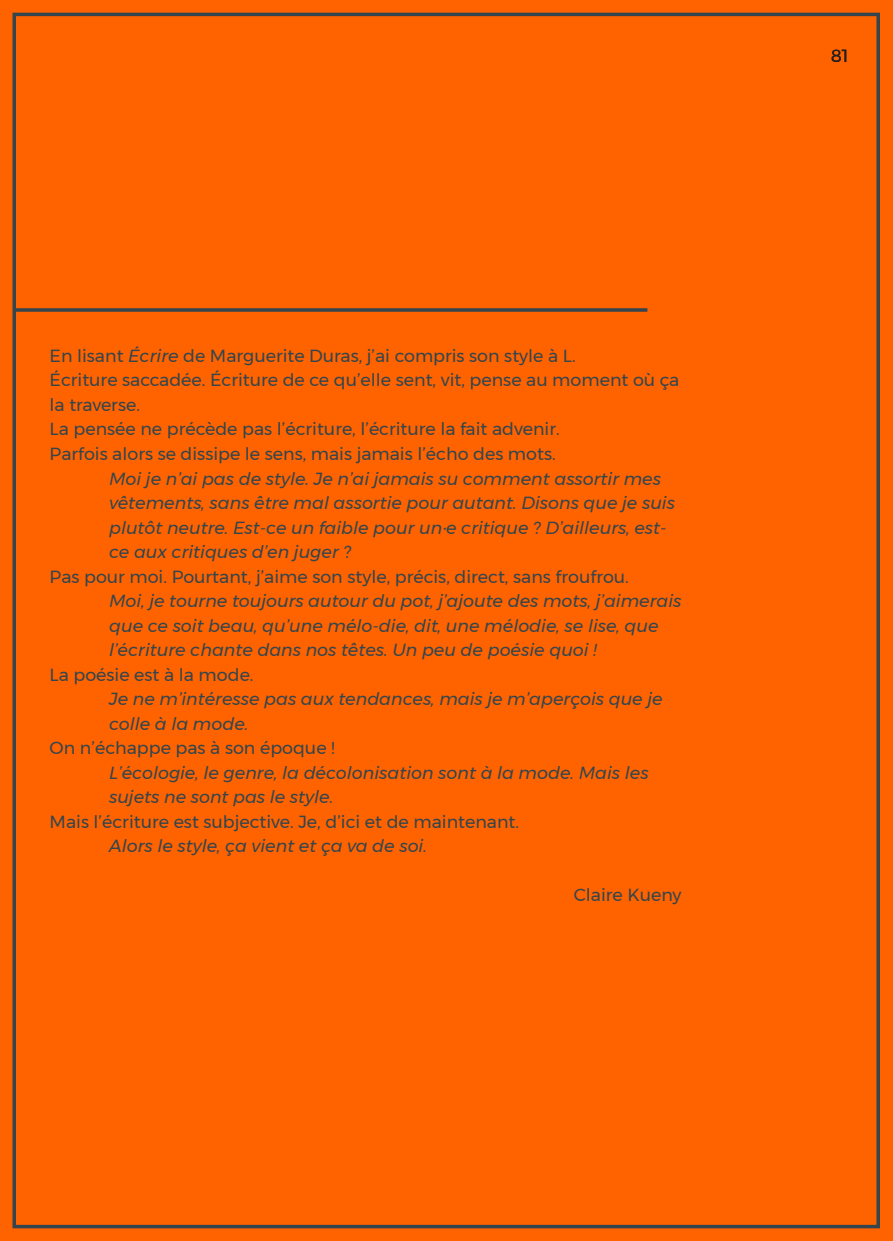
<style>
.page{position:relative;width:893px;height:1241px;background:#fff}
.page>*{position:absolute;margin:0;border:0;box-sizing:border-box;transform-origin:0 0}
.t1{font:italic 17.5px/24.5px "Montserrat";color:#34454d}
.t2{font:17.5px/24.5px "Montserrat";color:#34454d}
.t3{font:17.5px "Montserrat";color:#231f20}
.s1{font-style:italic}
</style>
<div class="page">
<div style="left:0;top:0;width:893px;height:1240px;background:#ff6300"></div>
<div style="left:13px;top:13px;width:867px;height:1215px;background:#ff6300;border:4px solid #34454d"></div>
<svg style="left:15px;top:308px;width:632px;height:4px;background:#4c4843"></svg>
<p class="t2" style="left:50px;top:343px;width:528px">En lisant <span class="s1">Écrire</span> de Marguerite Duras, j’ai compris son style à L.</p>
<p class="t2" style="left:50px;top:368px;width:631px">Écriture saccadée. Écriture de ce qu’elle sent, vit, pense au moment où ça la traverse.</p>
<p class="t2" style="left:50px;top:417px;width:512px">La pensée ne précède pas l’écriture, l’écriture la fait advenir.</p>
<p class="t2" style="left:50px;top:441px;width:508px">Parfois alors se dissipe le sens, mais jamais l’écho des mots.</p>
<p class="t1" style="left:109px;top:466px;width:567px">Moi je n’ai pas de style. Je n’ai jamais su comment assortir mes vêtements, sans être mal assortie pour autant. Disons que je suis plutôt neutre. Est-ce un faible pour un·e critique ? D’ailleurs, est&shy;ce aux critiques d’en juger ?</p>
<p class="t2" style="left:50px;top:564px;width:581px">Pas pour moi. Pourtant, j’aime son style, précis, direct, sans froufrou.</p>
<p class="t1" style="left:109px;top:588px;width:574px">Moi, je tourne toujours autour du pot, j’ajoute des mots, j’aimerais que ce soit beau, qu’une mélo-die, dit, une mélodie, se lise, que l’écriture chante dans nos têtes. Un peu de poésie quoi !</p>
<p class="t2" style="left:50px;top:662px;width:205px">La poésie est à la mode.</p>
<p class="t1" style="left:109px;top:686px;width:555px">Je ne m’intéresse pas aux tendances, mais je m’aperçois que je colle à la mode.</p>
<p class="t2" style="left:50px;top:735px;width:287px">On n’échappe pas à son époque !</p>
<p class="t1" style="left:109px;top:760px;width:541px">L’écologie, le genre, la décolonisation sont à la mode. Mais les sujets ne sont pas le style.</p>
<p class="t2" style="left:50px;top:809px;width:471px">Mais l’écriture est subjective. Je, d’ici et de maintenant.</p>
<p class="t1" style="left:109px;top:833px;width:319px">Alors le style, ça vient et ça va de soi.</p>
<p class="t2" style="left:574px;top:882px;width:109px">Claire Kueny</p>
<p class="t3" style="left:831px;top:42px;width:19px">81</p>
</div>
